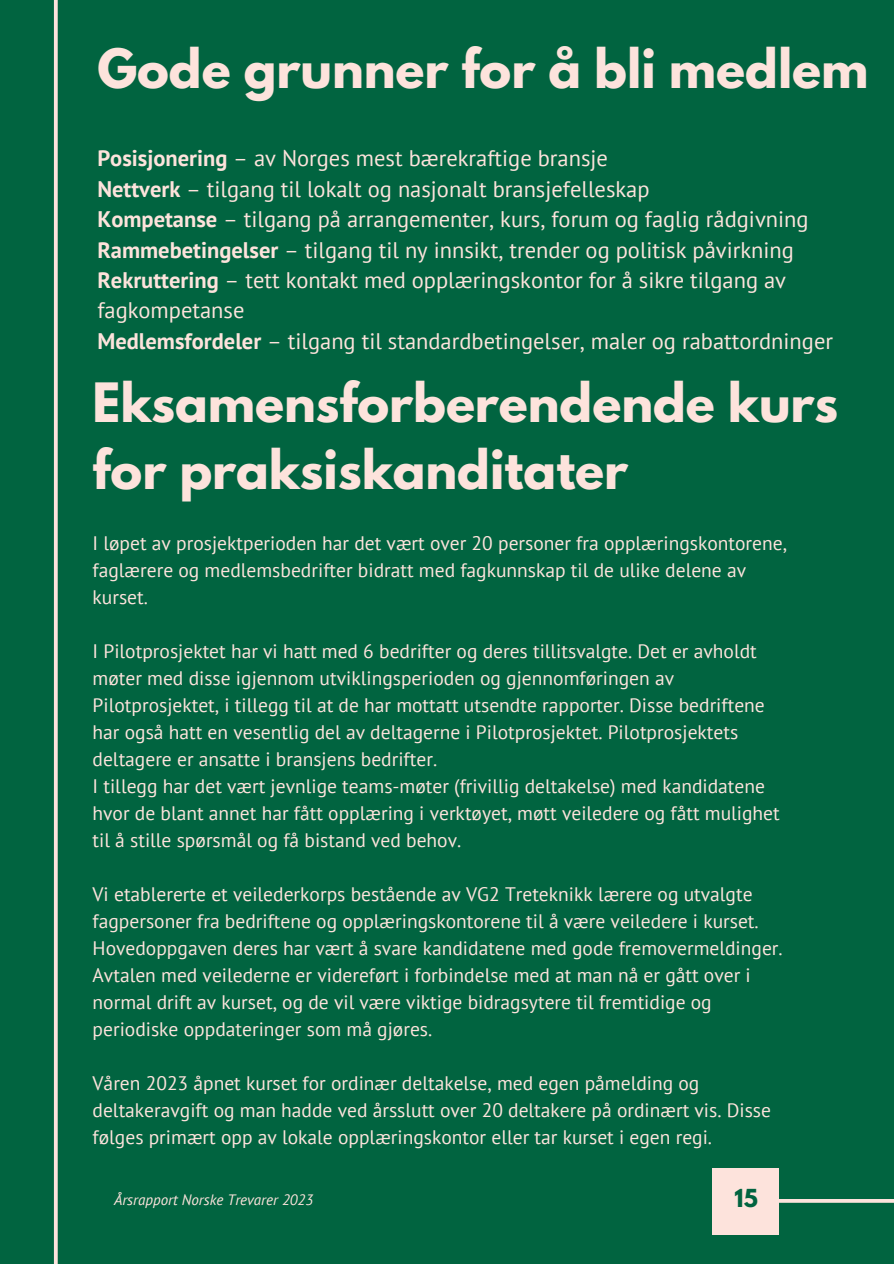
<style>
.page{position:relative;width:894px;height:1264px;background:#fff}
.page>*{position:absolute;margin:0;border:0;box-sizing:border-box;transform-origin:0 0}
.t1{font:700 48px/66.3px "League Spartan";color:#fde3dc}
.t2{font:22.5px/30.3px "PT Sans";color:#fde3dc}
.t3{font:700 21.9px "League Spartan";color:#016440}
.t4{font:19.5px/27px "PT Sans";color:#fde3dc}
.t5{font:italic 15px "PT Sans";color:#fde3dc}
.s1{font-weight:700}
</style>
<div class="page">
<div style="left:0;top:0;width:893px;height:1263px;background:#016440"></div>
<svg style="left:53px;top:0;width:5px;height:1263px;background:#c0c4b6"></svg>
<svg style="left:778px;top:1185px;width:115px;height:30px"></svg>
<div style="left:712px;top:1168px;width:66px;height:66px;background:#fde3dc"></div>
<h1 class="t1" style="left:97px;top:41px;width:772px">Gode grunner for å bli medlem</h1>
<p class="t2" style="left:97px;top:143px;width:737px"><span class="s1">Posisjonering</span> – av Norges mest bærekraftige bransje<br><span class="s1">Nettverk</span> – tilgang til lokalt og nasjonalt bransjefelleskap<br><span class="s1">Kompetanse</span> – tilgang på arrangementer, kurs, forum og faglig rådgivning <span class="s1">Rammebetingelser</span> – tilgang til ny innsikt, trender og politisk påvirkning <span class="s1">Rekruttering</span> – tett kontakt med opplæringskontor for å sikre tilgang av fagkompetanse<br><span class="s1">Medlemsfordeler</span> – tilgang til standardbetingelser, maler og rabattordninger</p>
<h1 class="t1" style="left:92px;top:376px;width:746px">Eksamensforberendende kurs for praksiskanditater</h1>
<p class="t4" style="left:92px;top:529px;width:695px">I løpet av prosjektperioden har det vært over 20 personer fra opplæringskontorene, faglærere og medlemsbedrifter bidratt med fagkunnskap til de ulike delene av kurset.</p>
<p class="t4" style="left:92px;top:637px;width:688px">I Pilotprosjektet har vi hatt med 6 bedrifter og deres tillitsvalgte. Det er avholdt møter med disse igjennom utviklingsperioden og gjennomføringen av Pilotprosjektet, i tillegg til at de har mottatt utsendte rapporter. Disse bedriftene har også hatt en vesentlig del av deltagerne i Pilotprosjektet. Pilotprosjektets deltagere er ansatte i bransjens bedrifter.<br>I tillegg har det vært jevnlige teams-møter (frivillig deltakelse) med kandidatene hvor de blant annet har fått opplæring i verktøyet, møtt veiledere og fått mulighet til å stille spørsmål og få bistand ved behov.</p>
<p class="t4" style="left:92px;top:880px;width:691px">Vi etablererte et veilederkorps bestående av VG2 Treteknikk lærere og utvalgte fagpersoner fra bedriftene og opplæringskontorene til å være veiledere i kurset.<br>Hovedoppgaven deres har vært å svare kandidatene med gode fremovermeldinger.<br>Avtalen med veilederne er videreført i forbindelse med at man nå er gått over i normal drift av kurset, og de vil være viktige bidragsytere til fremtidige og periodiske oppdateringer som må gjøres.</p>
<p class="t4" style="left:92px;top:1069px;width:679px">Våren 2023 åpnet kurset for ordinær deltakelse, med egen påmelding og deltakeravgift og man hadde ved årsslutt over 20 deltakere på ordinært vis. Disse følges primært opp av lokale opplæringskontor eller tar kurset i egen regi.</p>
<p class="t5" style="left:114px;top:1189px;width:201px">Årsrapport Norske Trevarer 2023</p>
<p class="t3" style="left:734px;top:1187px;width:25px">15</p>
</div>
